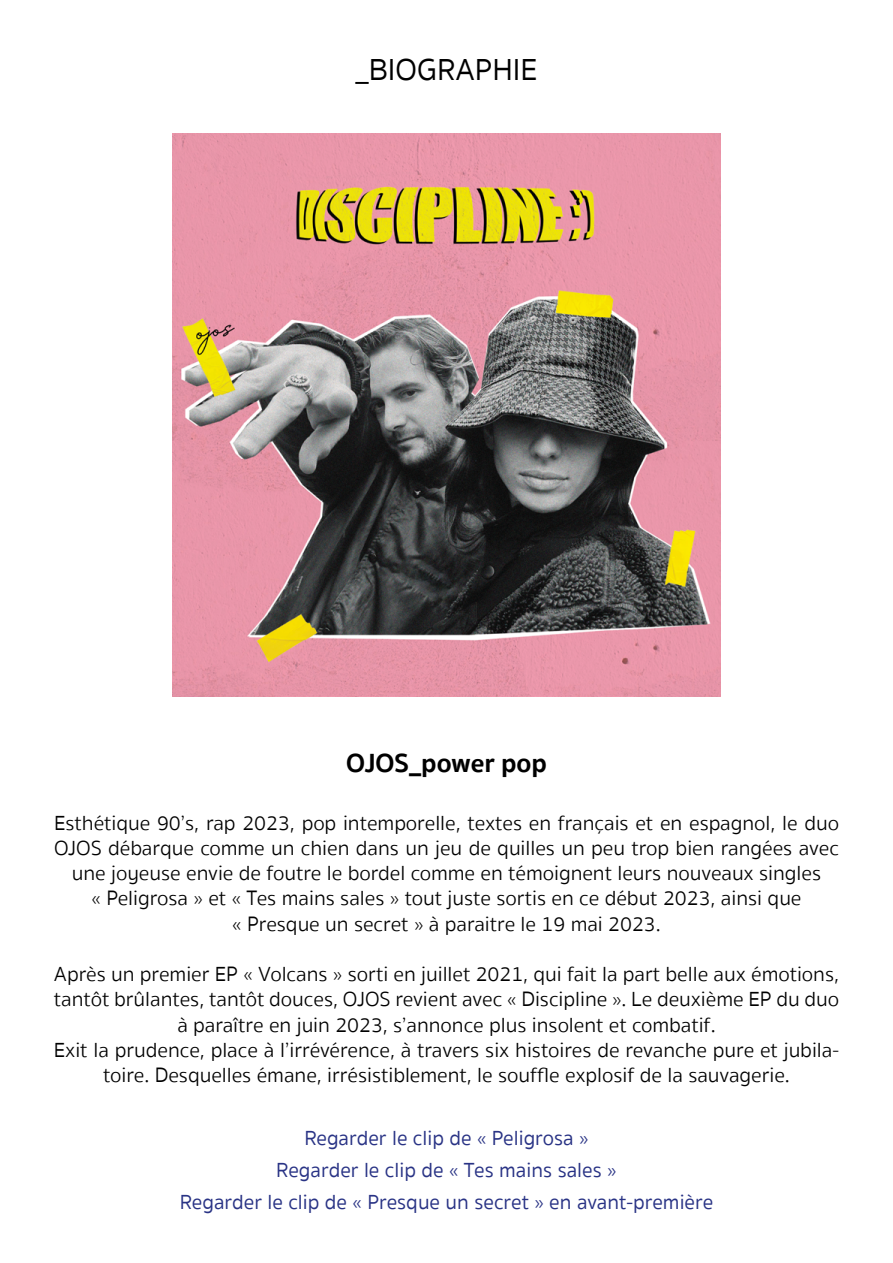
<style>
.page{position:relative;width:893px;height:1263px;background:#fff}
.page>*{position:absolute;margin:0;border:0;box-sizing:border-box;transform-origin:0 0}
.t1{font:31.2px "Sukhumvit Set Text";color:#000}
.t2{font:700 27px "Sukhumvit Set";color:#000}
.t3{font:300 21px/25.2px "Sukhumvit Set";color:#000;text-align:center}
.t4{font:21px/32px "Sukhumvit Set Text";color:#293385;text-align:center}
</style>
<div class="page">
<img style="left:172px;top:133px;width:549px;height:563px">
<h1 class="t1" style="left:355px;top:48px;width:184px">_BIOGRAPHIE</h1>
<p class="t2" style="left:346px;top:742px;width:202px">OJOS_power pop</p>
<p class="t3" style="left:54px;top:811px;width:786px">Esthétique 90’s, rap 2023, pop intemporelle, textes en français et en espagnol, le duo OJOS débarque comme un chien dans un jeu de quilles un peu trop bien rangées avec une joyeuse envie de foutre le bordel comme en témoignent leurs nouveaux singles<br>« Peligrosa » et « Tes mains sales » tout juste sortis en ce début 2023, ainsi que<br>« Presque un secret » à paraitre le 19 mai 2023.</p>
<p class="t3" style="left:54px;top:962px;width:787px">Après un premier EP « Volcans » sorti en juillet 2021, qui fait la part belle aux émotions, tantôt brûlantes, tantôt douces, OJOS revient avec « Discipline ». Le deuxième EP du duo à paraître en juin 2023, s’annonce plus insolent et combatif.<br>Exit la prudence, place à l’irrévérence, à travers six histoires de revanche pure et jubila&shy;toire. Desquelles émane, irrésistiblement, le souffle explosif de la sauvagerie.</p>
<p class="t4" style="left:180px;top:1123px;width:535px">Regarder le clip de « Peligrosa »<br>Regarder le clip de « Tes mains sales »<br>Regarder le clip de « Presque un secret » en avant-première</p>
</div>
